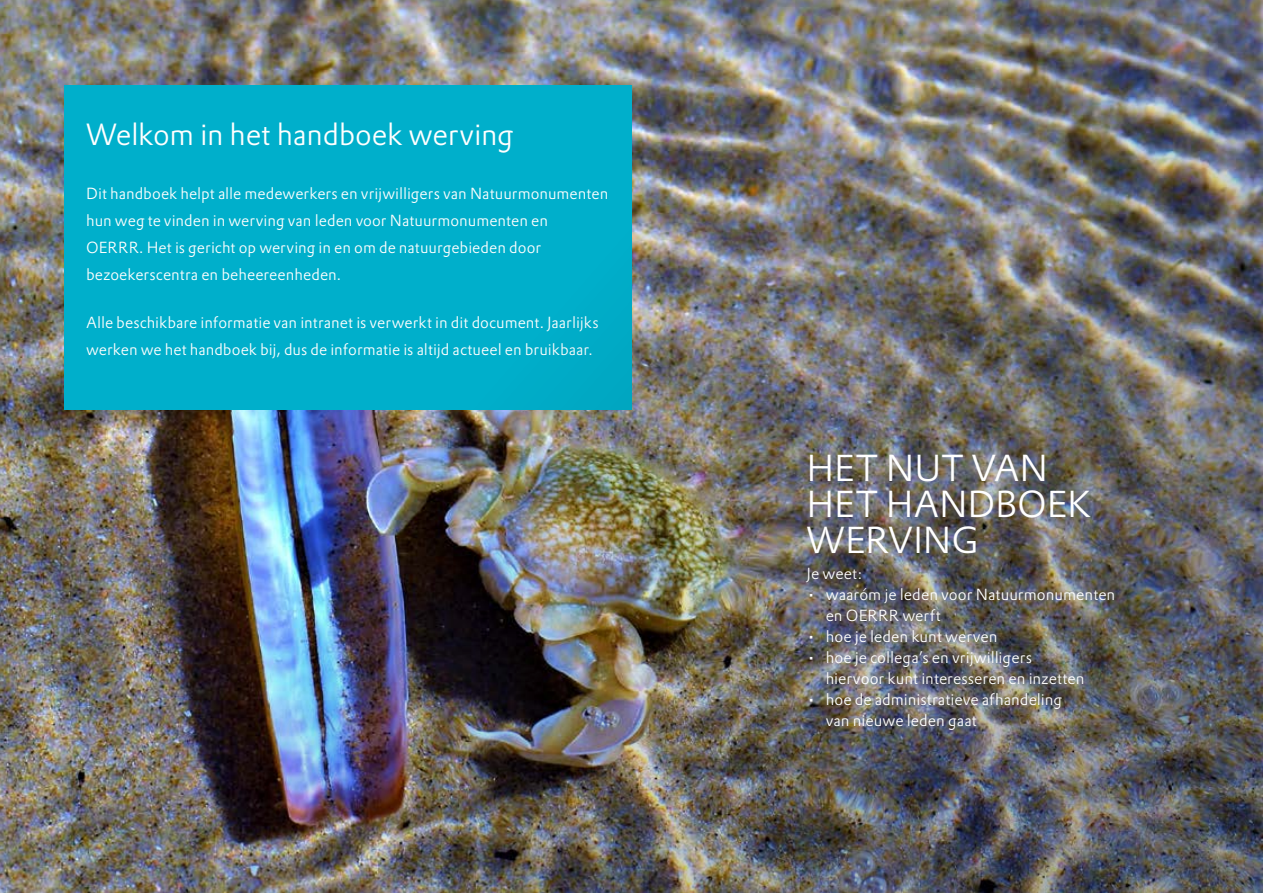
<style>
.page{position:relative;width:1263px;height:893px;background:#fff}
.page>*{position:absolute;margin:0;border:0;box-sizing:border-box;transform-origin:0 0}
.t1{font:300 36.75px/36px "DTL Prokyon TOT";letter-spacing:-.005em;color:#fff}
.t2{font:300 30px "DTL Prokyon TOT";letter-spacing:-.01em;color:#fff}
.t3{font:300 15.75px/27px "DTL Prokyon TOT";color:#fff}
</style>
<div class="page">
<img style="left:12px;top:0;width:1251px;height:893px">
<h2 class="t2" style="left:86px;top:115px;width:429px">Welkom in het handboek werving</h2>
<p class="t3" style="left:86px;top:179px;width:524px">Dit handboek helpt alle medewerkers en vrijwilligers van Natuurmonumenten hun weg te vinden in werving van leden voor Natuurmonumenten en OERRR. Het is gericht op werving in en om de natuurgebieden door bezoekerscentra en beheereenheden.</p>
<p class="t3" style="left:86px;top:309px;width:514px">Alle beschikbare informatie van intranet is verwerkt in dit document. Jaarlijks werken we het handboek bij, dus de informatie is altijd actueel en bruikbaar.</p>
<h1 class="t1" style="left:806px;top:450px;width:286px">HET NUT VAN<br>HET HANDBOEK<br>WERVING</h1>
<p class="t3" style="left:806px;top:559px;width:58px">Je weet:</p>
<p class="t3" style="left:826px;top:583px;width:291px;line-height:21px;text-indent:-19px">• waaróm je leden voor Natuurmonumenten en OERRR werft</p>
<p class="t3" style="left:806px;top:622px;width:192px">• hoe je leden kunt werven</p>
<p class="t3" style="left:826px;top:646px;width:260px;line-height:21px;text-indent:-19px">• hoe je collega’s en vrijwilligers hiervoor kunt interesseren en inzetten</p>
<p class="t3" style="left:826px;top:688px;width:238px;line-height:21px;text-indent:-19px">• hoe de administratieve afhandeling van nieuwe leden gaat</p>
</div>
